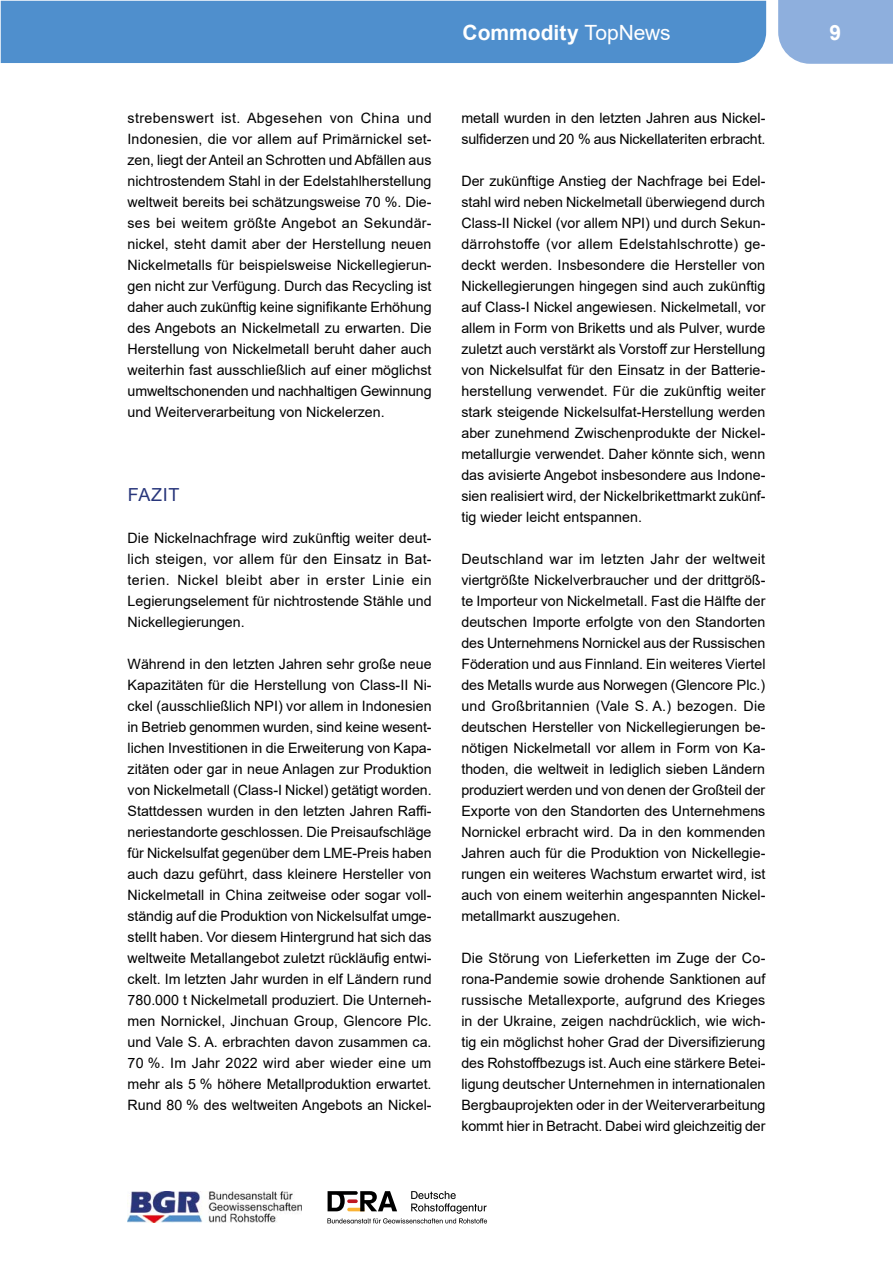
<style>
.page{position:relative;width:893px;height:1263px;background:#fff}
.page>*{position:absolute;margin:0;border:0;box-sizing:border-box;transform-origin:0 0}
.t1{font:700 21px "Arial";color:#fff}
.Überschriften_Ü_Kap__ohne_Nr{font:18px "Arial";letter-spacing:.035em;color:#28367b}
.Fließtext_Fließtext{font:14.25px/21px "Arial";color:#000;text-align:justify}
.s1{font-weight:400}
</style>
<div class="page">
<div style="left:1px;top:1px;width:765px;height:62px;background:#4f8fcd"></div>
<div style="left:778px;top:0;width:115px;height:64px;background:#8eafdd"></div>
<img style="left:128px;top:1191px;width:173px;height:31px">
<svg style="left:327px;top:1191px;width:160px;height:32px"></svg>
<p class="Fließtext_Fließtext" style="left:128px;top:107px;width:306px">strebenswert ist. Abgesehen von China und Indonesien, die vor allem auf Primärnickel set&shy;zen, liegt der Anteil an Schrotten und Abfällen aus nichtrostendem Stahl in der Edelstahlherstellung weltweit bereits bei schätzungsweise 70 %. Die&shy;ses bei weitem größte Angebot an Sekundär&shy;nickel, steht damit aber der Herstellung neuen Nickelmetalls für beispielsweise Nickellegierun&shy;gen nicht zur Verfügung. Durch das Recycling ist daher auch zukünftig keine signifikante Erhöhung des Angebots an Nickelmetall zu erwarten. Die Herstellung von Nickelmetall beruht daher auch weiterhin fast ausschließlich auf einer möglichst umweltschonenden und nachhaltigen Gewinnung und Weiterverarbeitung von Nickelerzen.</p>
<h1 class="Überschriften_Ü_Kap__ohne_Nr" style="left:128px;top:482px;width:53px">FAZIT</h1>
<p class="Fließtext_Fließtext" style="left:128px;top:527px;width:306px">Die Nickelnachfrage wird zukünftig weiter deut&shy;lich steigen, vor allem für den Einsatz in Bat&shy;terien. Nickel bleibt aber in erster Linie ein Legierungselement für nichtrostende Stähle und Nickellegierungen.</p>
<p class="Fließtext_Fließtext" style="left:128px;top:653px;width:306px">Während in den letzten Jahren sehr große neue Kapazitäten für die Herstellung von Class-II Ni&shy;ckel (ausschließlich NPI) vor allem in Indonesien in Betrieb genommen wurden, sind keine wesent&shy;lichen Investitionen in die Erweiterung von Kapa&shy;zitäten oder gar in neue Anlagen zur Produktion von Nickelmetall (Class-I Nickel) getätigt worden.<br>Stattdessen wurden in den letzten Jahren Raffi&shy;neriestandorte geschlossen. Die Preisaufschläge für Nickelsulfat gegenüber dem LME-Preis haben auch dazu geführt, dass kleinere Hersteller von Nickelmetall in China zeitweise oder sogar voll&shy;ständig auf die Produktion von Nickelsulfat umge&shy;stellt haben. Vor diesem Hintergrund hat sich das weltweite Metallangebot zuletzt rückläufig entwi&shy;ckelt. Im letzten Jahr wurden in elf Ländern rund 780.000 t Nickelmetall produziert. Die Unterneh&shy;men Nornickel, Jinchuan Group, Glencore Plc. und Vale S. A. erbrachten davon zusammen ca.<br>70 %. Im Jahr 2022 wird aber wieder eine um mehr als 5 % höhere Metallproduktion erwartet.<br>Rund 80 % des weltweiten Angebots an Nickel-</p>
<h1 class="t1" style="left:463px;top:17px;width:210px">Commodity <span class="s1">TopNews</span></h1>
<h1 class="t1" style="left:829px;top:17px;width:13px">9</h1>
<p class="Fließtext_Fließtext" style="left:461px;top:107px;width:306px">metall wurden in den letzten Jahren aus Nickel&shy;sulfiderzen und 20 % aus Nickellateriten erbracht.</p>
<p class="Fließtext_Fließtext" style="left:461px;top:170px;width:306px">Der zukünftige Anstieg der Nachfrage bei Edel&shy;stahl wird neben Nickelmetall überwiegend durch Class-II Nickel (vor allem NPI) und durch Sekun&shy;därrohstoffe (vor allem Edelstahlschrotte) ge&shy;deckt werden. Insbesondere die Hersteller von Nickellegierungen hingegen sind auch zukünftig auf Class-I Nickel angewiesen. Nickelmetall, vor allem in Form von Briketts und als Pulver, wurde zuletzt auch verstärkt als Vorstoff zur Herstellung von Nickelsulfat für den Einsatz in der Batterie&shy;herstellung verwendet. Für die zukünftig weiter stark steigende Nickelsulfat-Herstellung werden aber zunehmend Zwischenprodukte der Nickel&shy;metallurgie verwendet. Daher könnte sich, wenn das avisierte Angebot insbesondere aus Indone&shy;sien realisiert wird, der Nickelbrikettmarkt zukünf&shy;tig wieder leicht entspannen.</p>
<p class="Fließtext_Fließtext" style="left:461px;top:548px;width:306px">Deutschland war im letzten Jahr der weltweit viertgrößte Nickelverbraucher und der drittgröß&shy;te Importeur von Nickelmetall. Fast die Hälfte der deutschen Importe erfolgte von den Standorten des Unternehmens Nornickel aus der Russischen Föderation und aus Finnland. Ein weiteres Viertel des Metalls wurde aus Norwegen (Glencore Plc.) und Großbritannien (Vale S. A.) bezogen. Die deutschen Hersteller von Nickellegierungen be&shy;nötigen Nickelmetall vor allem in Form von Ka&shy;thoden, die weltweit in lediglich sieben Ländern produziert werden und von denen der Großteil der Exporte von den Standorten des Unternehmens Nornickel erbracht wird. Da in den kommenden Jahren auch für die Produktion von Nickellegie&shy;rungen ein weiteres Wachstum erwartet wird, ist auch von einem weiterhin angespannten Nickel&shy;metallmarkt auszugehen.</p>
<p class="Fließtext_Fließtext" style="left:461px;top:947px;width:306px">Die Störung von Lieferketten im Zuge der Co&shy;rona-Pandemie sowie drohende Sanktionen auf russische Metallexporte, aufgrund des Krieges in der Ukraine, zeigen nachdrücklich, wie wich&shy;tig ein möglichst hoher Grad der Diversifizierung des Rohstoffbezugs ist. Auch eine stärkere Betei&shy;ligung deutscher Unternehmen in internationalen Bergbauprojekten oder in der Weiterverarbeitung kommt hier in Betracht. Dabei wird gleichzeitig der</p>
</div>
